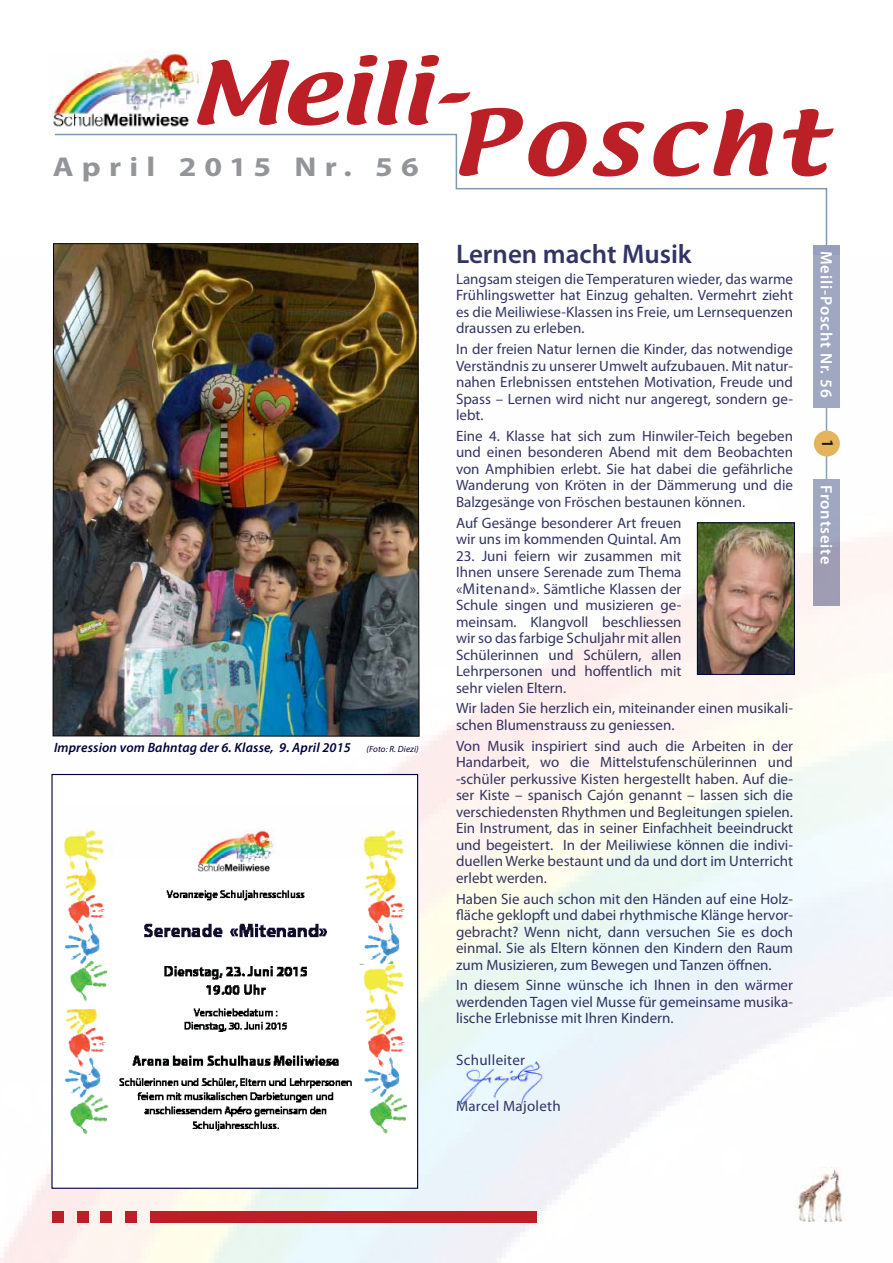
<style>
.page{position:relative;width:893px;height:1263px;background:#fff}
.page>*{position:absolute;margin:0;border:0;box-sizing:border-box;transform-origin:0 0}
.t1{font:79.2px "Textile";letter-spacing:.07em;color:#ba2025;scale:1.23 1}
.t2{font:77.1px "Textile";letter-spacing:-.02em;color:#ba2025;scale:1.28 1}
.t3{font:700 27.3px "Myriad Pro";letter-spacing:.255em;color:#939598;scale:1.17 1}
.t4{font:600 27px "Myriad Pro";color:#00023d}
.t5{font:600 16.5px "Myriad Pro";letter-spacing:.05em;color:#fff}
.t6{font:600 16.5px "Myriad Pro";color:#000}
.t7{font:15px/16.5px "Myriad Pro";color:#00023d;text-align:justify}
.t8{font:15px "Myriad Pro";letter-spacing:.02em;color:#00023d}
.t9{font:italic 600 13.5px "Myriad Pro";letter-spacing:.01em;color:#00023d}
.s1{font-style:italic}
.s2{font-weight:400;font-size:9px}
.s3{font-size:15.75px}
</style>
<div class="page">
<svg style="left:54px;top:133px;width:774px;height:112px"></svg>
<div style="left:813px;top:245px;width:27px;height:162px;background:#9fa7c1"></div>
<img style="left:0;top:337px;width:893px;height:926px">
<img style="left:53px;top:243px;width:366px;height:493px">
<img style="left:795px;top:1168px;width:50px;height:54px">
<img style="left:50px;top:51px;width:146px;height:76px">
<div style="left:53px;top:1211px;width:11px;height:12px;background:#ba2025"></div>
<div style="left:77px;top:1211px;width:12px;height:12px;background:#ba2025"></div>
<div style="left:101px;top:1211px;width:11px;height:12px;background:#ba2025"></div>
<div style="left:125px;top:1211px;width:11px;height:12px;background:#ba2025"></div>
<div style="left:150px;top:1211px;width:387px;height:12px;background:#ba2025"></div>
<img style="left:699px;top:525px;width:94px;height:147px">
<div style="left:697px;top:523px;width:98px;height:151px;border:1px solid #00023d"></div>
<img style="left:53px;top:776px;width:363px;height:411px">
<div style="left:51px;top:774px;width:367px;height:415px;border:1px solid #00023d"></div>
<img style="left:444px;top:1055px;width:110px;height:50px">
<h2 class="t2" style="left:188px;top:39px;width:232px">Meili<span class="s1">-</span></h2>
<h1 class="t1" style="left:451px;top:87px;width:306px">Poscht</h1>
<h3 class="t3" style="left:53px;top:149px;width:314px">April 2015 Nr. 56</h3>
<p class="t9" style="left:54px;top:739px;width:366px">Impression vom Bahntag der 6. Klasse, 9. April 2015 <span class="s2">(Foto: R. Diezi)</span></p>
<h3 class="t4" style="left:456px;top:237px;width:237px">Lernen macht Musik</h3>
<p class="t7" style="left:456px;top:270px;width:339px">Langsam steigen die Temperaturen wieder, das warme Frühlingswetter hat Einzug gehalten. Vermehrt zieht es die Meiliwiese-Klassen ins Freie, um Lernsequenzen draussen zu erleben.</p>
<p class="t7" style="left:456px;top:341px;width:339px">In der freien Natur lernen die Kinder, das notwendige Verständnis zu unserer Umwelt aufzubauen. Mit natur&shy;nahen Erlebnissen entstehen Motivation, Freude und Spass – Lernen wird nicht nur angeregt, sondern ge&shy;lebt.</p>
<p class="t7" style="left:456px;top:427px;width:339px">Eine 4. Klasse hat sich zum Hinwiler-Teich begeben und einen besonderen Abend mit dem Beobachten von Amphibien erlebt. Sie hat dabei die gefährliche Wanderung von Kröten in der Dämmerung und die Balzgesänge von Fröschen bestaunen können.</p>
<p class="t7" style="left:456px;top:514px;width:227px">Auf Gesänge besonderer Art freuen wir uns im kommenden Quintal. Am</p>
<p class="t7" style="left:456px;top:547px;width:227px">23. Juni feiern wir zusammen mit Ihnen unsere Serenade zum Thema «<span class="s3">Mitenand</span>». Sämtliche Klassen der Schule singen und musizieren ge&shy;meinsam. Klangvoll beschliessen wir so das farbige Schuljahr mit allen Schülerinnen und Schülern, allen Lehrpersonen und hoffentlich mit sehr vielen Eltern.</p>
<p class="t7" style="left:456px;top:700px;width:339px">Wir laden Sie herzlich ein, miteinander einen musikali&shy;schen Blumenstrauss zu geniessen.</p>
<p class="t7" style="left:456px;top:737px;width:339px">Von Musik inspiriert sind auch die Arbeiten in der Handarbeit, wo die Mittelstufenschülerinnen und -schüler perkussive Kisten hergestellt haben. Auf die&shy;ser Kiste – spanisch Cajón genannt – lassen sich die verschiedensten Rhythmen und Begleitungen spielen.<br>Ein Instrument, das in seiner Einfachheit beeindruckt und begeistert. In der Meiliwiese können die indivi&shy;duellen Werke bestaunt und da und dort im Unterricht erlebt werden.</p>
<p class="t7" style="left:456px;top:890px;width:339px">Haben Sie auch schon mit den Händen auf eine Holz&shy;fläche geklopft und dabei rhythmische Klänge hervor&shy;gebracht? Wenn nicht, dann versuchen Sie es doch einmal. Sie als Eltern können den Kindern den Raum zum Musizieren, zum Bewegen und Tanzen öffnen.</p>
<p class="t7" style="left:456px;top:977px;width:339px">In diesem Sinne wünsche ich Ihnen in den wärmer werdenden Tagen viel Musse für gemeinsame musika&shy;lische Erlebnisse mit Ihren Kindern.</p>
<p class="t8" style="left:456px;top:1050px;width:71px">Schulleiter</p>
<p class="t8" style="left:456px;top:1096px;width:106px">Marcel Majoleth</p>
<p class="t5" style="left:837px;top:251px;width:149px;rotate:90deg">Meili-Poscht Nr. 56</p>
<p class="t6" style="left:838px;top:439px;width:10px;rotate:90deg">1</p>
<p class="t5" style="left:837px;top:485px;width:81px;rotate:90deg">Frontseite</p>
</div>
